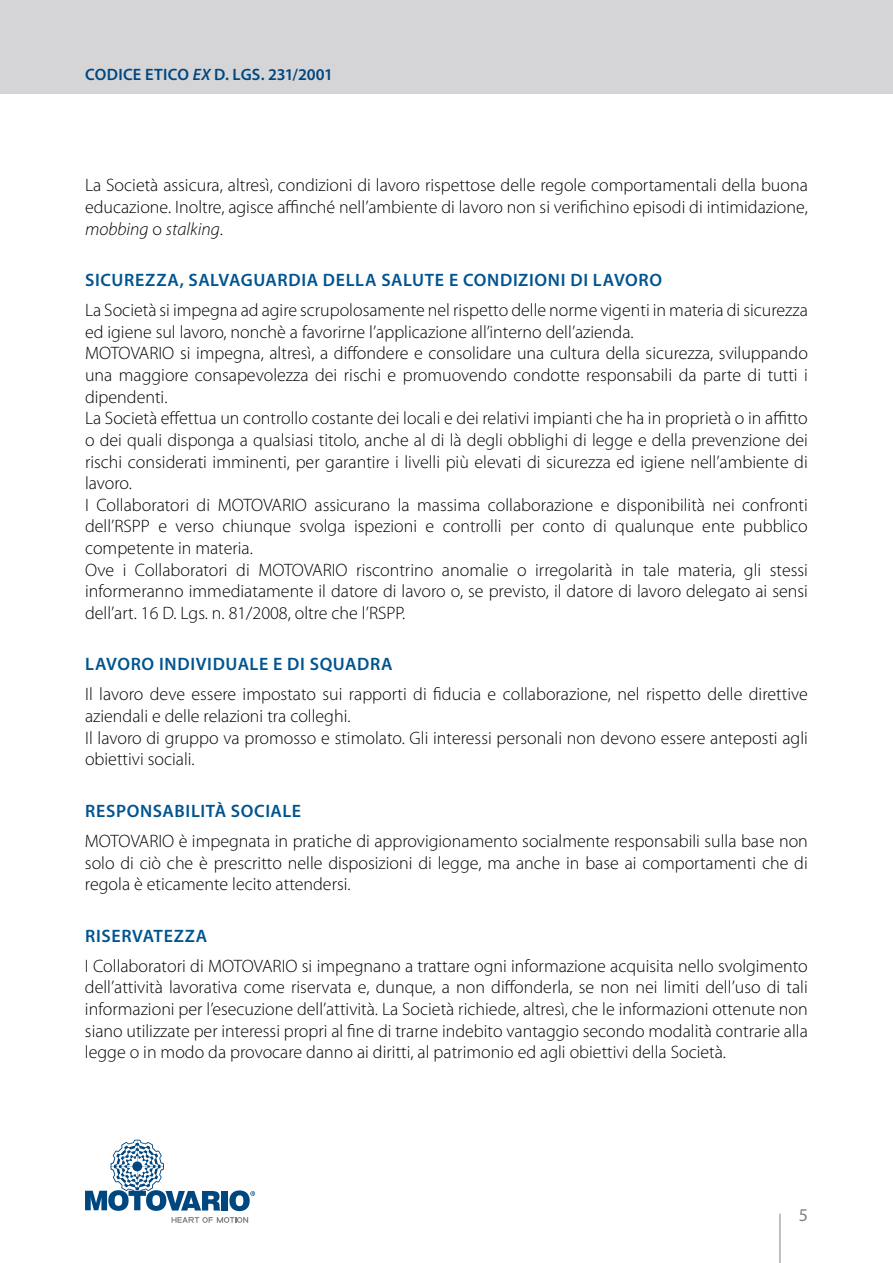
<style>
.page{position:relative;width:893px;height:1263px;background:#fff}
.page>*{position:absolute;margin:0;border:0;box-sizing:border-box;transform-origin:0 0}
.t1{font:300 18px/21.6px "Myriad Pro";color:#000;text-align:justify}
.t2{font:600 18px "Myriad Pro";letter-spacing:.035em;color:#00548f}
.t3{font:18px "Myriad Pro";color:#807f83}
.t4{font:600 16.5px "Myriad Pro";letter-spacing:.01em;color:#00467f}
.s1{font-style:italic}
</style>
<div class="page">
<svg style="left:172px;top:1217px;width:76px;height:6px"></svg>
<svg style="left:85px;top:1140px;width:135px;height:71px"></svg>
<div style="left:222px;top:1191px;width:6px;height:19px;background:#00467f"></div>
<svg style="left:229px;top:1190px;width:26px;height:21px"></svg>
<div style="left:0;top:0;width:893px;height:94px;background:#d5d5d7"></div>
<hr style="left:780px;top:1214px;width:1px;height:49px;background:#807f83">
<p class="t4" style="left:85px;top:64px;width:249px">CODICE ETICO <span class="s1">EX</span> D. LGS. 231/2001</p>
<p class="t1" style="left:85px;top:174px;width:724px">La Società assicura, altresì, condizioni di lavoro rispettose delle regole comportamentali della buona educazione. Inoltre, agisce affinché nell’ambiente di lavoro non si verifichino episodi di intimidazione, <span class="s1">mobbing</span> o <span class="s1">stalking</span>.</p>
<p class="t2" style="left:85px;top:269px;width:338px">SICU REZZA, SALVAGUARDIA DELLA SALUTE</p>
<p class="t2" style="left:449px;top:269px;width:62px">ECONDIZIO</p>
<p class="t2" style="left:548px;top:269px;width:113px">NI DI LAVORO</p>
<p class="t1" style="left:85px;top:299px;width:724px;text-align:left">La Società si impegna ad agire scrupolosamente nel rispetto delle norme vigenti in materia di sicurezza ed igiene sul lavoro, nonchè a favorirne l’applicazione all’interno dell’azienda.<br>MOTOVARIO si impegna, altresì, a diffondere e consolidare una cultura della sicurezza, sviluppando una maggiore consapevolezza dei rischi e promuovendo condotte responsabili da parte di tutti i dipendenti.<br>La Società effettua un controllo costante dei locali e dei relativi impianti che ha in proprietà o in affitto o dei quali disponga a qualsiasi titolo, anche al di là degli obblighi di legge e della prevenzione dei rischi considerati imminenti, per garantire i livelli più elevati di sicurezza ed igiene nell’ambiente di lavoro.<br>I Collaboratori di MOTOVARIO assicurano la massima collaborazione e disponibilità nei confronti dell’RSPP e verso chiunque svolga ispezioni e controlli per conto di qualunque ente pubblico competente in materia.<br>Ove i Collaboratori di MOTOVARIO riscontrino anomalie o irregolarità in tale materia, gli stessi informeranno immediatamente il datore di lavoro o, se previsto, il datore di lavoro delegato ai sensi dell’art. 16 D. Lgs. n. 81/2008, oltre che l’RSPP.</p>
<p class="t2" style="left:85px;top:653px;width:103px">LAVORO INDIVIDU</p>
<p class="t2" style="left:238px;top:653px;width:156px">ALE E DI SQUADRA</p>
<p class="t1" style="left:85px;top:683px;width:724px;text-align:left">Il lavoro deve essere impostato sui rapporti di fiducia e collaborazione, nel rispetto delle direttive aziendali e delle relazioni tra colleghi.<br>Il lavoro di gruppo va promosso e stimolato. Gli interessi personali non devono essere anteposti agli obiettivi sociali.</p>
<p class="t2" style="left:85px;top:799px;width:125px">RESPONSABILITÀ</p>
<p class="t2" style="left:231px;top:799px;width:11px">SOCI</p>
<p class="t2" style="left:271px;top:799px;width:30px">ALE</p>
<p class="t1" style="left:85px;top:830px;width:724px">MOTOVARIO è impegnata in pratiche di approvigionamento socialmente responsabili sulla base non solo di ciò che è prescritto nelle disposizioni di legge, ma anche in base ai comportamenti che di regola è eticamente lecito attendersi.</p>
<p class="t2" style="left:85px;top:924px;width:10px">RISE</p>
<p class="t2" style="left:121px;top:924px;width:44px">RVATEZZ</p>
<p class="t2" style="left:196px;top:924px;width:13px">A</p>
<p class="t1" style="left:85px;top:955px;width:724px">I Collaboratori di MOTOVARIO si impegnano a trattare ogni informazione acquisita nello svolgimento dell’attività lavorativa come riservata e, dunque, a non diffonderla, se non nei limiti dell’uso di tali informazioni per l’esecuzione dell’attività. La Società richiede, altresì, che le informazioni ottenute non siano utilizzate per interessi propri al fine di trarne indebito vantaggio secondo modalità contrarie alla legge o in modo da provocare danno ai diritti, al patrimonio ed agli obiettivi della Società.</p>
<p class="t3" style="left:799px;top:1204px;width:11px">5</p>
</div>
